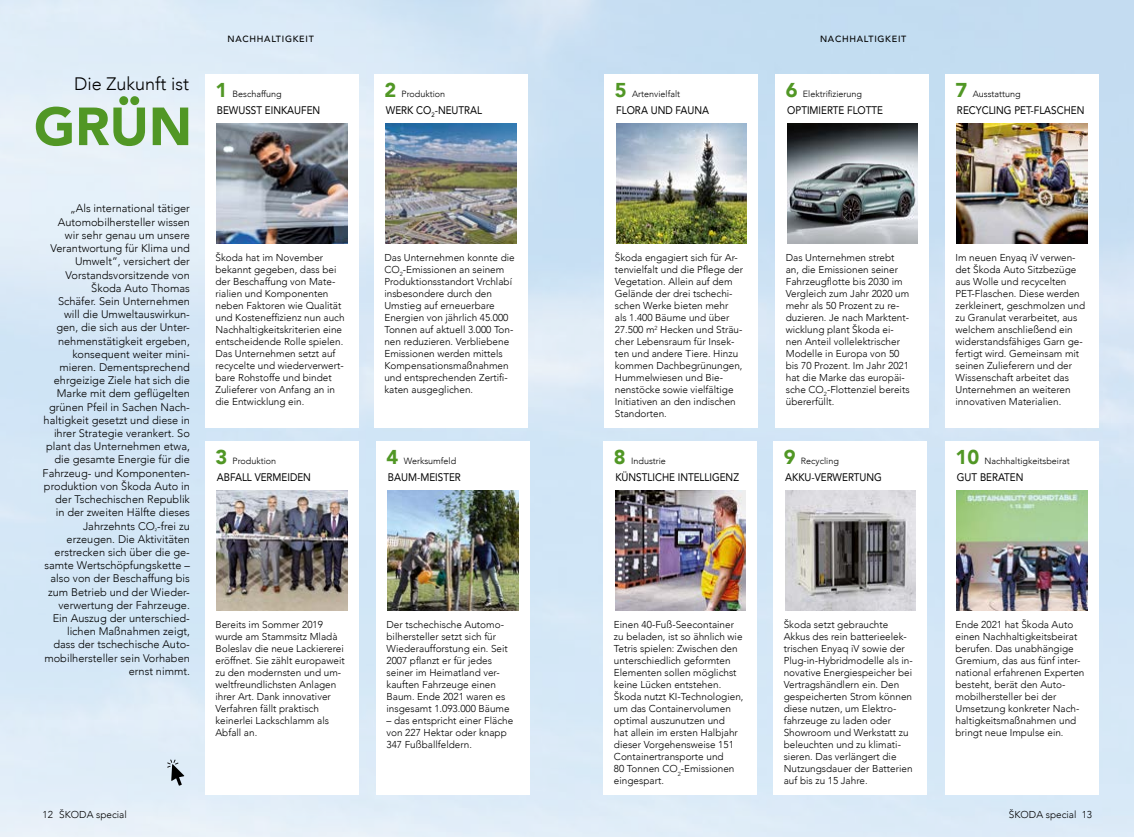
<style>
.page{position:relative;width:1134px;height:837px;background:#fff}
.page>*{position:absolute;margin:0;border:0;box-sizing:border-box;transform-origin:0 0}
.t1{font:900 53px "Avenir";color:#519725}
.t2{font:900 20px "Avenir";color:#519725}
.t3{font:300 18px "Avenir";color:#000}
.t4{font:300 11px/13.2px "Avenir";color:#000;text-align:right}
.t5{font:11px "Avenir";color:#000;scale:.9 1}
.t6{font:300 10px/12px "Avenir";color:#000}
.t7{font:300 9px "Avenir";color:#000}
.t8{font:500 9px "Avenir";letter-spacing:.08em;color:#000}
</style>
<div class="page">
<img style="left:0;top:0;width:1134px;height:836px">
<div style="left:205px;top:74px;width:154px;height:353px;background:#fff"></div>
<img style="left:217px;top:124px;width:130px;height:119px">
<div style="left:376px;top:441px;width:154px;height:353px;background:#fff"></div>
<img style="left:388px;top:491px;width:130px;height:119px">
<div style="left:604px;top:74px;width:154px;height:353px;background:#fff"></div>
<img style="left:616px;top:124px;width:131px;height:119px">
<div style="left:945px;top:74px;width:154px;height:353px;background:#fff"></div>
<img style="left:957px;top:124px;width:130px;height:119px">
<div style="left:773px;top:441px;width:154px;height:353px;background:#fff"></div>
<img style="left:785px;top:490px;width:131px;height:120px">
<div style="left:374px;top:74px;width:154px;height:353px;background:#fff"></div>
<img style="left:386px;top:124px;width:130px;height:119px">
<div style="left:205px;top:441px;width:154px;height:353px;background:#fff"></div>
<img style="left:217px;top:491px;width:130px;height:119px">
<div style="left:775px;top:74px;width:154px;height:353px;background:#fff"></div>
<img style="left:787px;top:124px;width:131px;height:119px">
<div style="left:945px;top:441px;width:154px;height:353px;background:#fff"></div>
<img style="left:957px;top:491px;width:130px;height:119px">
<div style="left:603px;top:441px;width:154px;height:353px;background:#fff"></div>
<img style="left:615px;top:491px;width:131px;height:119px">
<svg style="left:167px;top:759px;width:17px;height:26px"></svg>
<h3 class="t3" style="left:74px;top:73px;width:117px">Die Zukunft ist</h3>
<h1 class="t1" style="left:34px;top:81px;width:160px">GRÜN</h1>
<p class="t4" style="left:43px;top:202px;width:149px">„Als international tätiger<br>Automobilhersteller wissen wir sehr genau um unsere<br>Verantwortung für Klima und<br>Umwelt”, versichert der<br>Vorstandsvorsitzende von<br>Škoda Auto Thomas<br>Schäfer. Sein Unternehmen will die Umweltauswirkun&shy;gen, die sich aus der Unter&shy;nehmenstätigkeit ergeben, konsequent weiter mini&shy;mieren. Dementsprechend ehrgeizige Ziele hat sich die<br>Marke mit dem geflügelten grünen Pfeil in Sachen Nach&shy;haltigkeit gesetzt und diese in ihrer Strategie verankert. So plant das Unternehmen etwa, die gesamte Energie für die<br>Fahrzeug- und Komponenten&shy;produktion von Škoda Auto in der Tschechischen Republik<br>in der zweiten Hälfte dieses<br>Jahrzehnts CO<sub>²</sub>-frei zu erzeugen. Die Aktivitäten erstrecken sich über die ge&shy;samte Wertschöpfungskette – also von der Beschaffung bis zum Betrieb und der Wieder&shy;verwertung der Fahrzeuge.<br>Ein Auszug der unterschied&shy;lichen Maßnahmen zeigt, dass der tschechische Auto&shy;mobilhersteller sein Vorhaben ernst nimmt.</p>
<p class="t8" style="left:228px;top:31px;width:88px">NACHHALTIGKEIT</p>
<p class="t8" style="left:820px;top:31px;width:88px">NACHHALTIGKEIT</p>
<h2 class="t2" style="left:215px;top:73px;width:13px">1</h2>
<p class="t7" style="left:233px;top:88px;width:51px">Beschaffung</p>
<p class="t5" style="left:217px;top:101px;width:116px">BEWUSST EINKAUFEN</p>
<h2 class="t2" style="left:384px;top:73px;width:13px">2</h2>
<p class="t7" style="left:402px;top:88px;width:45px">Produktion</p>
<p class="t5" style="left:386px;top:101px;width:109px">WERK CO<sub>2</sub>-NEUTRAL</p>
<h2 class="t2" style="left:615px;top:73px;width:13px">5</h2>
<p class="t7" style="left:632px;top:88px;width:50px">Artenvielfalt</p>
<p class="t5" style="left:616px;top:101px;width:105px">FLORA UND FAUNA</p>
<h2 class="t2" style="left:786px;top:73px;width:13px">6</h2>
<p class="t7" style="left:803px;top:88px;width:61px">Elektrifizierung</p>
<p class="t5" style="left:787px;top:101px;width:108px">OPTIMIERTE FLOTTE</p>
<p class="t6" style="left:215px;top:251px;width:131px">Škoda hat im November bekannt gegeben, dass bei der Beschaffung von Mate&shy;rialien und Komponenten neben Faktoren wie Qualität und Kosteneffizienz nun auch<br>Nachhaltigkeitskriterien eine entscheidende Rolle spielen.<br>Das Unternehmen setzt auf recycelte und wiederverwert&shy;bare Rohstoffe und bindet<br>Zulieferer von Anfang an in die Entwicklung ein.</p>
<p class="t6" style="left:384px;top:251px;width:132px">Das Unternehmen konnte die<br>CO<sub>2</sub>-Emissionen an seinem<br>Produktionsstandort Vrchlabí insbesondere durch den<br>Umstieg auf erneuerbare<br>Energien von jährlich 45.000<br>Tonnen auf aktuell 3.000 Ton&shy;nen reduzieren. Verbliebene<br>Emissionen werden mittels<br>Kompensationsmaßnahmen und entsprechenden Zertifi&shy;katen ausgeglichen.</p>
<p class="t6" style="left:615px;top:251px;width:130px">Škoda engagiert sich für Ar&shy;tenvielfalt und die Pflege der<br>Vegetation. Allein auf dem<br>Gelände der drei tschechi&shy;schen Werke bieten mehr<br>als 1.400 Bäume und über<br>27.500 m<sup>2</sup> Hecken und Sträu&shy;cher Lebensraum für Insek&shy;ten und andere Tiere. Hinzu kommen Dachbegrünungen,<br>Hummelwiesen und Bie&shy;nenstöcke sowie vielfältige<br>Initiativen an den indischen<br>Standorten.</p>
<p class="t6" style="left:786px;top:251px;width:125px">Das Unternehmen strebt an, die Emissionen seiner<br>Fahrzeugflotte bis 2030 im<br>Vergleich zum Jahr 2020 um mehr als 50 Prozent zu re&shy;duzieren. Je nach Marktent&shy;wicklung plant Škoda ei&shy;nen Anteil vollelektrischer<br>Modelle in Europa von 50 bis 70 Prozent. Im Jahr 2021 hat die Marke das europäi&shy;sche CO<sub>2</sub>-Flottenziel bereits übererfüllt.</p>
<h2 class="t2" style="left:215px;top:440px;width:13px">3</h2>
<p class="t7" style="left:233px;top:455px;width:45px">Produktion</p>
<p class="t5" style="left:217px;top:468px;width:106px">ABFALL VERMEIDEN</p>
<h2 class="t2" style="left:387px;top:440px;width:13px">4</h2>
<p class="t7" style="left:404px;top:455px;width:54px">Werksumfeld</p>
<p class="t5" style="left:388px;top:468px;width:83px">BAUM-MEISTER</p>
<h2 class="t2" style="left:614px;top:440px;width:13px">8</h2>
<p class="t7" style="left:631px;top:455px;width:36px">Industrie</p>
<p class="t5" style="left:615px;top:468px;width:139px">KÜNSTLICHE INTELLIGENZ</p>
<h2 class="t2" style="left:784px;top:440px;width:13px">9</h2>
<p class="t7" style="left:801px;top:455px;width:39px">Recycling</p>
<p class="t5" style="left:785px;top:468px;width:109px">AKKU-VERWERTUNG</p>
<p class="t6" style="left:215px;top:618px;width:131px">Bereits im Sommer 2019 wurde am Stammsitz Mladà<br>Boleslav die neue Lackiererei eröffnet. Sie zählt europaweit zu den modernsten und um&shy;weltfreundlichsten Anlagen ihrer Art. Dank innovativer<br>Verfahren fällt praktisch keinerlei Lackschlamm als<br>Abfall an.</p>
<p class="t6" style="left:387px;top:618px;width:125px">Der tschechische Automo&shy;bilhersteller setzt sich für<br>Wiederaufforstung ein. Seit<br>2007 pflanzt er für jedes seiner im Heimatland ver&shy;kauften Fahrzeuge einen<br>Baum. Ende 2021 waren es insgesamt 1.093.000 Bäume</p>
<p class="t6" style="left:387px;top:714px;width:128px">– das entspricht einer Fläche von 227 Hektar oder knapp<br>347 Fußballfeldern.</p>
<p class="t6" style="left:614px;top:618px;width:131px">Einen 40-Fuß-Seecontainer zu beladen, ist so ähnlich wie<br>Tetris spielen: Zwischen den unterschiedlich geformten<br>Elementen sollen möglichst keine Lücken entstehen.<br>Škoda nutzt KI-Technologien, um das Containervolumen optimal auszunutzen und<br>hat allein im ersten Halbjahr dieser Vorgehensweise 151<br>Containertransporte und<br>80 Tonnen CO<sub>2</sub>-Emissionen eingespart.</p>
<p class="t6" style="left:784px;top:618px;width:131px">Škoda setzt gebrauchte<br>Akkus des rein batterieelek&shy;trischen Enyaq iV sowie der<br>Plug-in-Hybridmodelle als in&shy;novative Energiespeicher bei<br>Vertragshändlern ein. Den gespeicherten Strom können diese nutzen, um Elektro&shy;fahrzeuge zu laden oder<br>Showroom und Werkstatt zu beleuchten und zu klimati&shy;sieren. Das verlängert die<br>Nutzungsdauer der Batterien auf bis zu 15 Jahre.</p>
<h2 class="t2" style="left:955px;top:73px;width:13px">7</h2>
<p class="t7" style="left:973px;top:88px;width:50px">Ausstattung</p>
<p class="t5" style="left:957px;top:101px;width:143px">RECYCLING PET-FLASCHEN</p>
<p class="t6" style="left:955px;top:251px;width:131px">Im neuen Enyaq iV verwen&shy;det Škoda Auto Sitzbezüge aus Wolle und recycelten<br>PET-Flaschen. Diese werden zerkleinert, geschmolzen und zu Granulat verarbeitet, aus welchem anschließend ein widerstandsfähiges Garn ge&shy;fertigt wird. Gemeinsam mit seinen Zulieferern und der<br>Wissenschaft arbeitet das<br>Unternehmen an weiteren innovativen Materialien.</p>
<h2 class="t2" style="left:955px;top:440px;width:25px">10</h2>
<p class="t7" style="left:984px;top:455px;width:87px">Nachhaltigkeitsbeirat</p>
<p class="t5" style="left:957px;top:468px;width:75px">GUT BERATEN</p>
<p class="t6" style="left:955px;top:618px;width:130px">Ende 2021 hat Škoda Auto einen Nachhaltigkeitsbeirat berufen. Das unabhängige<br>Gremium, das aus fünf inter&shy;national erfahrenen Experten besteht, berät den Auto&shy;mobilhersteller bei der<br>Umsetzung konkreter Nach&shy;haltigkeitsmaßnahmen und bringt neue Impulse ein.</p>
<p class="t6" style="left:43px;top:808px;width:86px">12 ŠKODA special</p>
<p class="t6" style="left:1009px;top:808px;width:85px">ŠKODA special 13</p>
</div>
